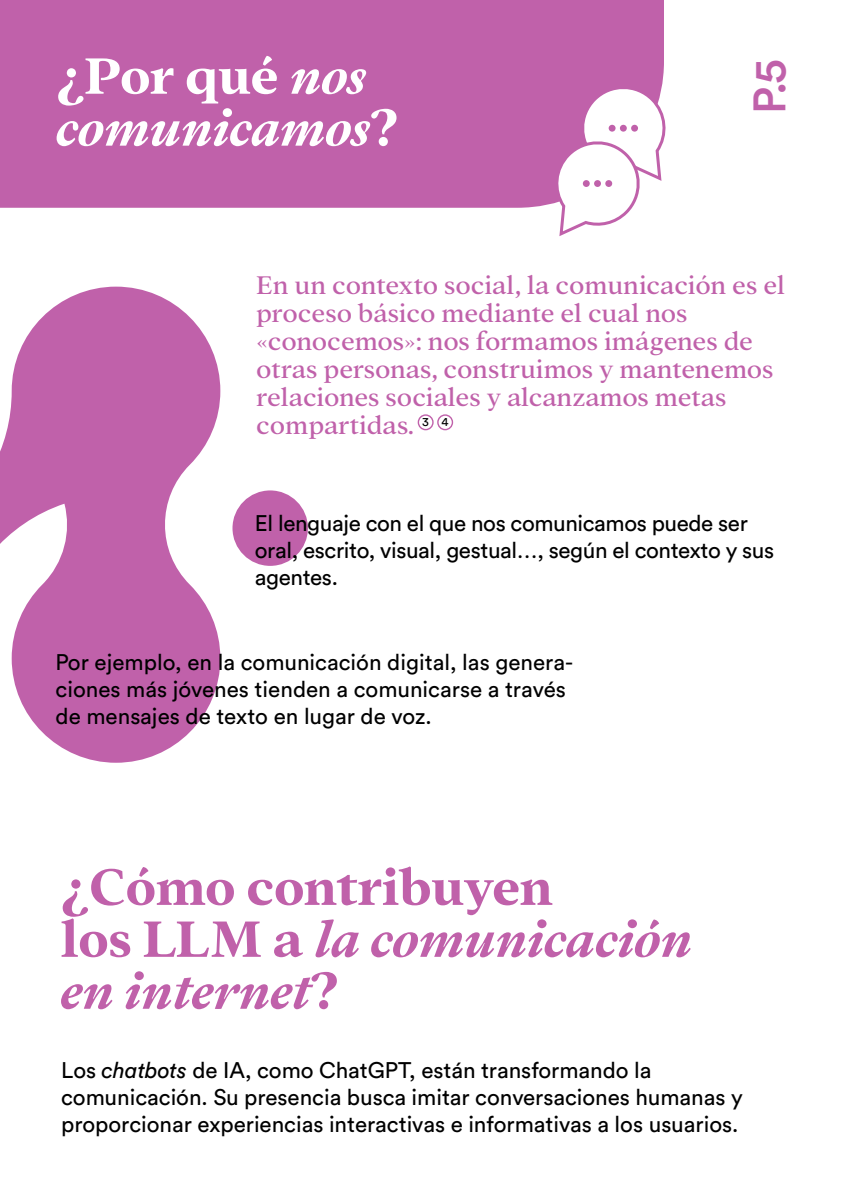
<style>
.page{position:relative;width:842px;height:1191px;background:#fff}
.page>*{position:absolute;margin:0;border:0;box-sizing:border-box;transform-origin:0 0}
.t1{font:700 56px/51.9px "Addington CF";letter-spacing:-.005em;color:#c061aa}
.t2{font:italic 700 56px/51.9px "Addington CF";letter-spacing:-.005em;color:#fff}
.t3{font:500 45px "Circular Std";color:#c061aa}
.t4{font:28px/28px "Addington CF";letter-spacing:-.005em;color:#c061aa}
.t5{font:22.4px/26.9px "Circular Std";color:#000}
.t6{font:12.2px "Circular Std";color:#000}
.s1{font-style:normal}
.s2{font-style:italic}
</style>
<div class="page">
<div style="left:0;top:0;width:664px;height:208px;background:#c061aa"></div>
<svg style="left:553px;top:84px;width:113px;height:152px"></svg>
<div style="left:232px;top:490px;width:76px;height:76px;background:#c061aa;border-radius:50%"></div>
<div style="left:418px;top:414px;width:16px;height:16px;border:1px solid #c061aa;border-radius:50%"></div>
<div style="left:437px;top:414px;width:16px;height:16px;border:1px solid #c061aa;border-radius:50%"></div>
<svg style="left:0;top:287px;width:220px;height:475px;fill:#c061aa"></svg>
<div style="left:33px;top:629px;width:76px;height:76px;background:#c061aa;border-radius:50%"></div>
<h1 class="t2" style="left:56px;top:53px;width:343px"><span class="s1">¿Por qué</span> nos comunicamos<span class="s1">?</span></h1>
<h2 class="t3" style="left:741px;top:114px;width:56px;rotate:-90deg">P.5</h2>
<p class="t4" style="left:256px;top:271px;width:530px">En un contexto social, la comunicación es el proceso básico mediante el cual nos «conocemos»: nos formamos imágenes de otras personas, construimos y mantenemos relaciones sociales y alcanzamos metas compartidas.</p>
<p class="t6" style="left:422px;top:414px;width:28px">3 4</p>
<p class="t5" style="left:255px;top:509px;width:521px">El lenguaje con el que nos comunicamos puede ser oral, escrito, visual, gestual…, según el contexto y sus agentes.</p>
<p class="t5" style="left:56px;top:648px;width:519px">Por ejemplo, en la comunicación digital, las genera&shy;ciones más jóvenes tienden a comunicarse a través de mensajes de texto en lugar de voz.</p>
<h1 class="t1" style="left:61px;top:864px;width:633px">¿Cómo contribuyen<br>los LLM a <span class="s2">la comunicación en internet</span>?</h1>
<p class="t5" style="left:61px;top:1056px;width:683px">Los <span class="s2">chatbots</span> de IA, como ChatGPT, están transformando la comunicación. Su presencia busca imitar conversaciones humanas y proporcionar experiencias interactivas e informativas a los usuarios.</p>
</div>
